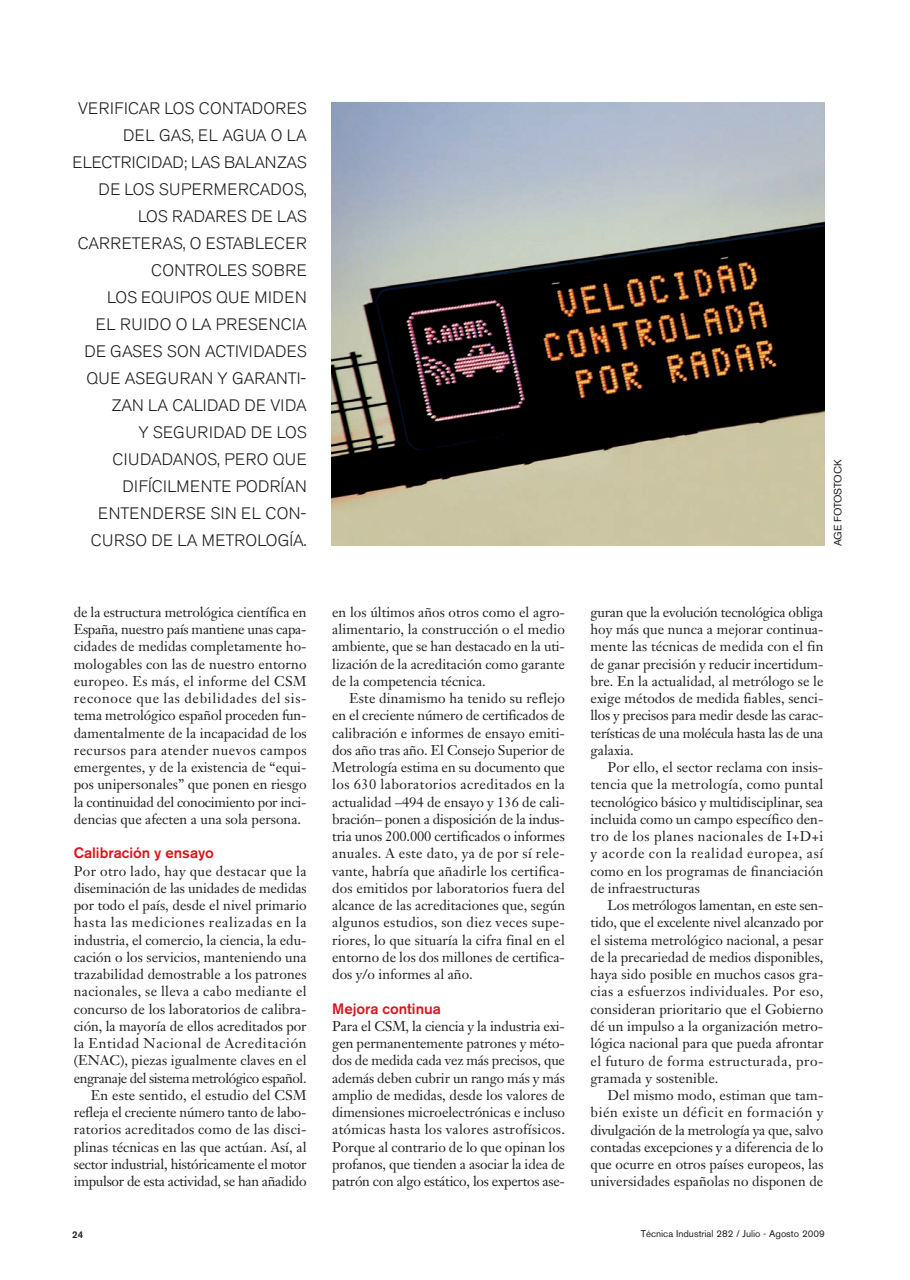
<style>
.page{position:relative;width:910px;height:1280px;background:#fff}
.page>*{position:absolute;margin:0;border:0;box-sizing:border-box;transform-origin:0 0}
.t1{font:300 16.5px/27px "Akzidenz Grotesk BE";letter-spacing:.02em;color:#231f20;text-align:right}
.t2{font:500 15px "Akzidenz Grotesk BE";color:#d7171f}
.t3{font:13.95px/17.2px "Janson Text";color:#231f20;text-align:justify}
.t4{font:10.5px "Akzidenz Grotesk BE";letter-spacing:-.015em;color:#231f20}
.t5{font:9.75px "Akzidenz Grotesk BE";color:#231f20}
.t6{font:500 9.75px "Akzidenz Grotesk BE";color:#231f20}
</style>
<div class="page">
<img style="left:332px;top:102px;width:493px;height:443px">
<p class="t1" style="left:72px;top:96px;width:236px">VERIFICAR LOS CONTADORES<br>DEL GAS, EL AGUA O LA<br>ELECTRICIDAD; LAS BALANZAS<br>DE LOS SUPERMERCADOS,<br>LOS RADARES DE LAS<br>CARRETERAS, O ESTABLECER<br>CONTROLES SOBRE<br>LOS EQUIPOS QUE MIDEN<br>EL RUIDO O LA PRESENCIA<br>DE GASES SON ACTIVIDADES<br>QUE ASEGURAN Y GARANTI-<br>ZAN LA CALIDAD DE VIDA<br>Y SEGURIDAD DE LOS<br>CIUDADANOS, PERO QUE<br>DIFÍCILMENTE PODRÍAN<br>ENTENDERSE SIN EL CON-<br>CURSO DE LA METROLOGÍA.</p>
<p class="t4" style="left:834px;top:546px;width:88px;rotate:-90deg">AGE FOTOSTOCK</p>
<p class="t3" style="left:74px;top:605px;width:234px">de la estructura metrológica científica en España, nuestro país mantiene unas capa&shy;cidades de medidas completamente ho&shy;mologables con las de nuestro entorno europeo. Es más, el informe del CSM reconoce que las debilidades del sis&shy;tema metrológico español proceden fun&shy;damentalmente de la incapacidad de los recursos para atender nuevos campos emergentes, y de la existencia de “equi&shy;pos unipersonales” que ponen en riesgo la continuidad del conocimiento por inci&shy;dencias que afecten a una sola persona.</p>
<p class="t2" style="left:74px;top:848px;width:142px">Calibración y ensayo</p>
<p class="t3" style="left:74px;top:863px;width:234px;text-align:right">Por otro lado, hay que destacar que la diseminación de las unidades de medidas por todo el país, desde el nivel primario hasta las mediciones realizadas en la industria, el comercio, la ciencia, la edu&shy;cación o los servicios, manteniendo una trazabilidad demostrable a los patrones nacionales, se lleva a cabo mediante el concurso de los laboratorios de calibra&shy;ción, la mayoría de ellos acreditados por la Entidad Nacional de Acreditación (ENAC), piezas igualmente claves en el engranaje del sistema metrológico español.<br>En este sentido, el estudio del CSM refleja el creciente número tanto de labo&shy;ratorios acreditados como de las disci&shy;plinas técnicas en las que actúan. Así, al sector industrial, históricamente el motor impulsor de esta actividad, se han añadido</p>
<p class="t3" style="left:332px;top:605px;width:234px">en los últimos años otros como el agro&shy;alimentario, la construcción o el medio ambiente, que se han destacado en la uti&shy;lización de la acreditación como garante de la competencia técnica.</p>
<p class="t3" style="left:332px;top:691px;width:234px;text-indent:17px">Este dinamismo ha tenido su reflejo en el creciente número de certificados de calibración e informes de ensayo emiti&shy;dos año tras año. El Consejo Superior de Metrología estima en su documento que los 630 laboratorios acreditados en la actualidad –494 de ensayo y 136 de cali&shy;bración– ponen a disposición de la indus&shy;tria unos 200.000 certificados o informes anuales. A este dato, ya de por sí rele&shy;vante, habría que añadirle los certifica&shy;dos emitidos por laboratorios fuera del alcance de las acreditaciones que, según algunos estudios, son diez veces supe&shy;riores, lo que situaría la cifra final en el entorno de los dos millones de certifica&shy;dos y/o informes al año.</p>
<p class="t2" style="left:332px;top:1003px;width:110px">Mejora continua</p>
<p class="t3" style="left:332px;top:1019px;width:234px">Para el CSM, la ciencia y la industria exi&shy;gen permanentemente patrones y méto&shy;dos de medida cada vez más precisos, que además deben cubrir un rango más y más amplio de medidas, desde los valores de dimensiones microelectrónicas e incluso atómicas hasta los valores astrofísicos.<br>Porque al contrario de lo que opinan los profanos, que tienden a asociar la idea de patrón con algo estático, los expertos ase-</p>
<p class="t3" style="left:591px;top:605px;width:234px">guran que la evolución tecnológica obliga hoy más que nunca a mejorar continua&shy;mente las técnicas de medida con el fin de ganar precisión y reducir incertidum&shy;bre. En la actualidad, al metrólogo se le exige métodos de medida fiables, senci&shy;llos y precisos para medir desde las carac&shy;terísticas de una molécula hasta las de una galaxia.</p>
<p class="t3" style="left:591px;top:760px;width:234px;text-indent:17px">Por ello, el sector reclama con insis&shy;tencia que la metrología, como puntal tecnológico básico y multidisciplinar, sea incluida como un campo específico den&shy;tro de los planes nacionales de I+D+i y acorde con la realidad europea, así como en los programas de financiación de infraestructuras</p>
<p class="t3" style="left:591px;top:898px;width:234px;text-indent:17px">Los metrólogos lamentan, en este sen&shy;tido, que el excelente nivel alcanzado por el sistema metrológico nacional, a pesar de la precariedad de medios disponibles, haya sido posible en muchos casos gra&shy;cias a esfuerzos individuales. Por eso, consideran prioritario que el Gobierno dé un impulso a la organización metro&shy;lógica nacional para que pueda afrontar el futuro de forma estructurada, pro&shy;gramada y sostenible.</p>
<p class="t3" style="left:591px;top:1088px;width:234px;text-indent:17px">Del mismo modo, estiman que tam&shy;bién existe un déficit en formación y divulgación de la metrología ya que, salvo contadas excepciones y a diferencia de lo que ocurre en otros países europeos, las universidades españolas no disponen de</p>
<p class="t6" style="left:72px;top:1231px;width:12px">24</p>
<p class="t5" style="left:641px;top:1230px;width:186px">Técnica Industrial 282 / Julio - Agosto 2009</p>
</div>
